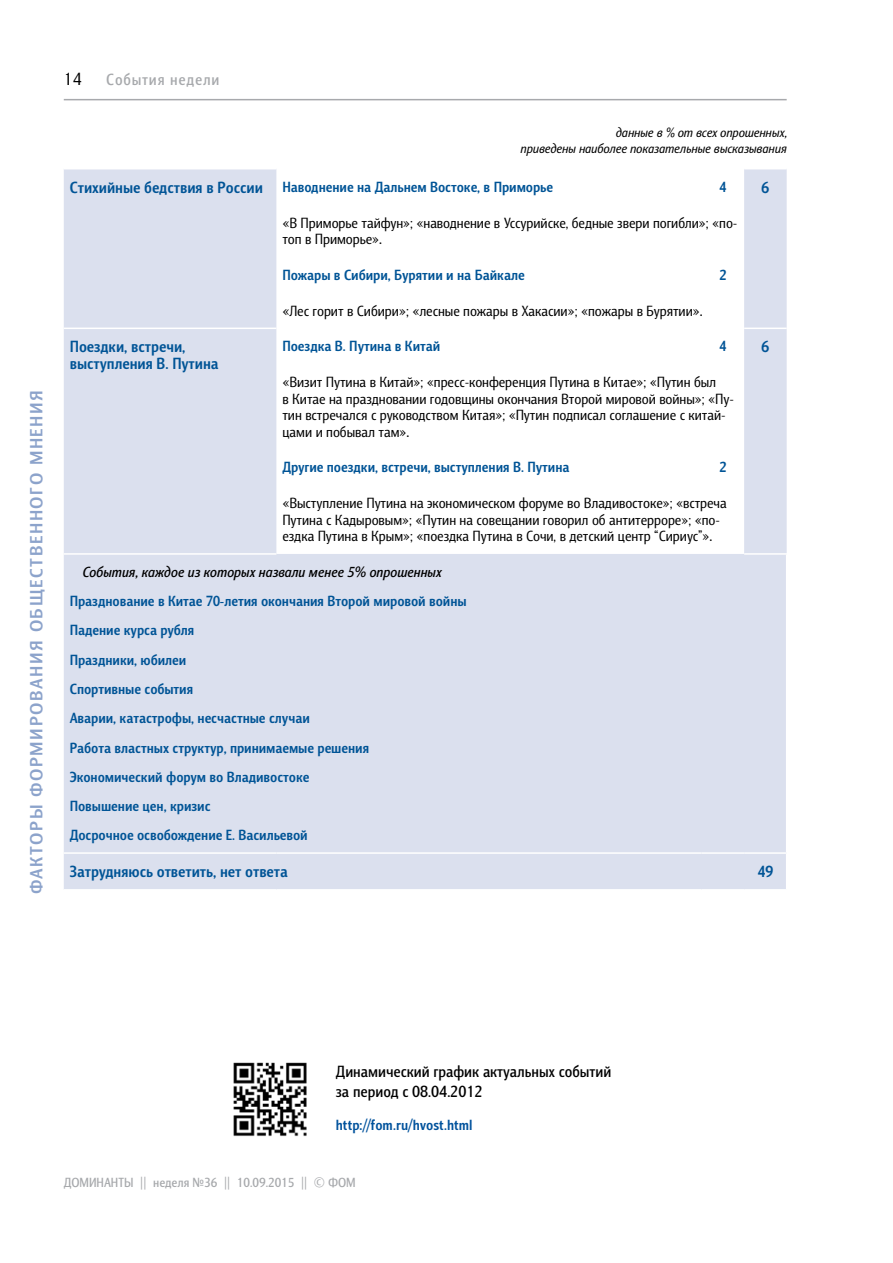
<style>
.page{position:relative;width:893px;height:1263px;background:#fff}
.page>*{position:absolute;margin:0;border:0;box-sizing:border-box;transform-origin:0 0}
.t1{font:700 18px "Barnaul Grotesk";letter-spacing:.085em;color:#8ca3cb;scale:1.1 1}
.t2{font:18px "Barnaul Grotesk";color:#000}
.t3{font:700 16.5px/16.5px "Barnaul Grotesk";color:#005496}
.t4{font:500 16.5px/19.8px "Barnaul Grotesk";color:#000}
.t5{font:500 16.5px "Barnaul Grotesk";letter-spacing:.05em;color:#a7a9ac}
.t6{font:15px/16.5px "Barnaul Grotesk";color:#000}
.t7{font:700 15px/29.2px "Barnaul Grotesk";color:#005496}
.t8{font:italic 500 15px "Barnaul Grotesk";color:#000}
.t9{font:700 15px "Barnaul Grotesk";letter-spacing:.01em;color:#00529c}
.t10{font:italic 13.5px/16.2px "Barnaul Grotesk";color:#000;text-align:right}
.t11{font:500 13.5px "Barnaul Grotesk";color:#a7a9ac}
.s1{font-size:16.5px}
</style>
<div class="page">
<hr style="left:64px;top:99px;width:723px;height:1px;background:#a7a9ac">
<svg style="left:64px;top:169px;width:723px;height:720px;fill:#dbe0ee"></svg>
<hr style="left:744px;top:328px;width:43px;height:1px;background:#fff">
<hr style="left:744px;top:553px;width:43px;height:2px;background:#fff">
<hr style="left:786px;top:555px;width:1px;height:297px;background:#fff">
<hr style="left:64px;top:852px;width:212px;height:2px;background:#fff">
<hr style="left:276px;top:852px;width:426px;height:2px;background:#fff">
<hr style="left:702px;top:852px;width:42px;height:2px;background:#fff">
<hr style="left:64px;top:328px;width:212px;height:1px;background:#fff">
<hr style="left:64px;top:553px;width:212px;height:2px;background:#fff">
<hr style="left:744px;top:852px;width:43px;height:2px;background:#fff">
<hr style="left:786px;top:854px;width:1px;height:35px;background:#fff">
<img style="left:233px;top:1062px;width:74px;height:75px">
<p class="t1" style="left:26px;top:894px;width:459px;rotate:-90deg">ФАКТОРЫ ФОРМИРОВАНИЯ ОБЩЕСТВЕННОГО МНЕНИЯ</p>
<p class="t2" style="left:64px;top:69px;width:19px">14</p>
<p class="t5" style="left:106px;top:70px;width:115px">События недели</p>
<p class="t10" style="left:521px;top:124px;width:268px">данные в % от всех опрошенных,<br>приведены наиболее показательные высказывания</p>
<p class="t7" style="left:70px;top:172px;width:485px"><span class="s1">Стихийные бедствия в России</span> Наводнение на Дальнем Востоке, в Приморье</p>
<p class="t7" style="left:719px;top:172px;width:8px">4</p>
<p class="t3" style="left:762px;top:179px;width:9px">6</p>
<p class="t6" style="left:282px;top:214px;width:456px">«В Приморье тайфун»; «наводнение в Уссурийске, бедные звери погибли»; «по&shy;топ в Приморье».</p>
<p class="t7" style="left:282px;top:260px;width:244px">Пожары в Сибири, Бурятии и на Байкале</p>
<p class="t7" style="left:719px;top:260px;width:8px">2</p>
<p class="t6" style="left:282px;top:302px;width:422px">«Лес горит в Сибири»; «лесные пожары в Хакасии»; «пожары в Бурятии».</p>
<p class="t3" style="left:70px;top:338px;width:150px">Поездки, встречи, выступления В. Путина</p>
<p class="t7" style="left:282px;top:331px;width:159px">Поездка В. Путина в Китай</p>
<p class="t7" style="left:719px;top:331px;width:8px">4</p>
<p class="t3" style="left:762px;top:338px;width:9px">6</p>
<p class="t6" style="left:282px;top:374px;width:453px">«Визит Путина в Китай»; «пресс-конференция Путина в Китае»; «Путин был<br>в Китае на праздновании годовщины окончания Второй мировой войны»; «Пу&shy;тин встречался с руководством Китая»; «Путин подписал соглашение с китай&shy;цами и побывал там».</p>
<p class="t7" style="left:282px;top:452px;width:289px">Другие поездки, встречи, выступления В. Путина</p>
<p class="t7" style="left:719px;top:452px;width:8px">2</p>
<p class="t6" style="left:282px;top:495px;width:446px">«Выступление Путина на экономическом форуме во Владивостоке»; «встреча<br>Путина с Кадыровым»; «Путин на совещании говорил об антитерроре»; «по&shy;ездка Путина в Крым»; «поездка Путина в Сочи, в детский центр “Сириус”».</p>
<p class="t8" style="left:83px;top:563px;width:360px">События, каждое из которых назвали менее 5% опрошенных</p>
<p class="t7" style="left:70px;top:586px;width:398px">Празднование в Китае 70-летия окончания Второй мировой войны Падение курса рубля<br>Праздники, юбилеи<br>Спортивные события<br>Аварии, катастрофы, несчастные случаи<br>Работа властных структур, принимаемые решения<br>Экономический форум во Владивостоке<br>Повышение цен, кризис<br>Досрочное освобождение Е. Васильевой</p>
<p class="t3" style="left:70px;top:863px;width:220px">Затрудняюсь ответить, нет ответа</p>
<p class="t3" style="left:758px;top:863px;width:17px">49</p>
<p class="t4" style="left:336px;top:1061px;width:277px">Динамический график актуальных событий за период с 08.04.2012</p>
<p class="t9" style="left:336px;top:1116px;width:138px">http://fom.ru/hvost.html</p>
<p class="t11" style="left:64px;top:1175px;width:294px">ДОМИНАНТЫ || неделя №36 || 10.09.2015 || © ФОМ</p>
</div>
